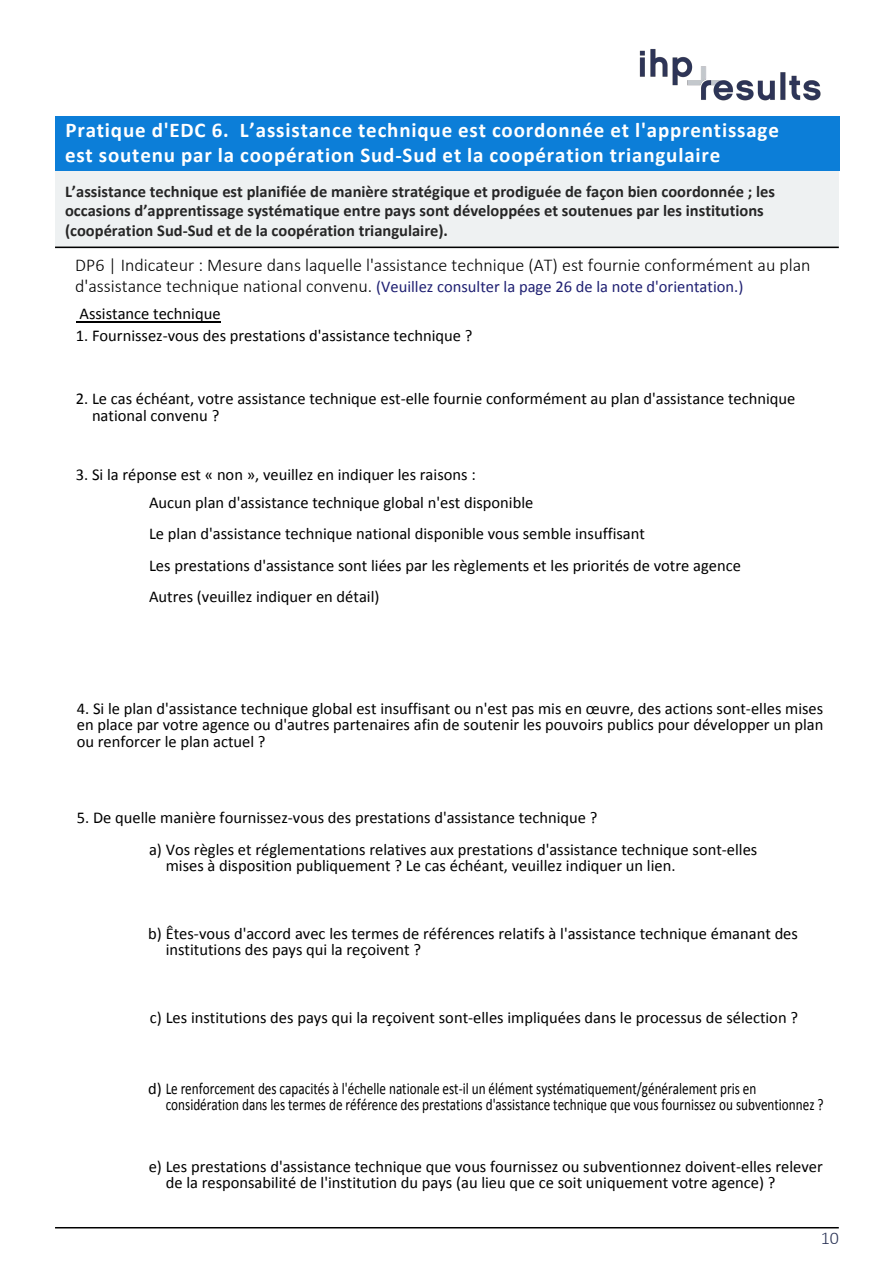
<style>
.page{position:relative;width:893px;height:1263px;background:#fff}
.page>*{position:absolute;margin:0;border:0;box-sizing:border-box;transform-origin:0 0}
.t1{font:700 21px/25.2px "Calibri";letter-spacing:.04em;color:#fff}
.t2{font:300 18px "Calibri";color:#000}
.t3{font:300 18px "Calibri";color:#2d3658}
.t4{font:16.5px/16.5px "Calibri";color:#000}
.t5{font:700 16.5px/19.8px "Calibri";color:#262626}
.t6{font:16.5px/26.4px "Calibri";color:#1f2072}
.s1{font-weight:300;font-size:18px;color:#000}
.s2{color:#000}
</style>
<div class="page">
<img style="left:639px;top:49px;width:182px;height:52px">
<div style="left:55px;top:169px;width:784px;height:79px;background:#eef1f2"></div>
<div style="left:55px;top:116px;width:785px;height:55px;background:#0c7ed8"></div>
<hr style="left:55px;top:247px;width:784px;height:1px;background:#000">
<hr style="left:55px;top:1227px;width:784px;height:1px;background:#000">
<hr style="left:76px;top:322px;width:144px;height:1px;background:#000">
<p class="t1" style="left:65px;top:117px;width:715px">Pratique d'EDC 6. L’assistance technique est coordonnée et l'apprentissage est soutenu par la coopération Sud-Sud et la coopération triangulaire</p>
<p class="t5" style="left:65px;top:181px;width:711px">L’assistance technique est planifiée de manière stratégique et prodiguée de façon bien coordonnée ; les occasions d’apprentissage systématique entre pays sont développées et soutenues par les institutions (coopération Sud-Sud et de la coopération triangulaire).</p>
<p class="t2" style="left:75px;top:254px;width:737px">DP6 | Indicateur : Mesure dans laquelle l'assistance technique (AT) est fournie conformément au plan</p>
<p class="t6" style="left:75px;top:274px;width:670px"><span class="s1">d'assistance technique national convenu.</span> (Veuillez consulter la page 26 de la note d'orientation.)<br><span class="s2">Assistance technique</span></p>
<p class="t4" style="left:76px;top:328px;width:398px">1. Fournissez-vous des prestations d'assistance technique ?</p>
<p class="t4" style="left:92px;top:391px;width:705px;text-indent:-16px">2. Le cas échéant, votre assistance technique est-elle fournie conformément au plan d'assistance technique national convenu ?</p>
<p class="t4" style="left:149px;top:461px;width:386px;line-height:27.5px;text-indent:-73px">3. Si la réponse est « non », veuillez en indiquer les raisons :<br>Aucun plan d'assistance technique global n'est disponible</p>
<p class="t4" style="left:149px;top:518px;width:593px;line-height:31.5px">Le plan d'assistance technique national disponible vous semble insuffisant<br>Les prestations d'assistance sont liées par les règlements et les priorités de votre agence<br>Autres (veuillez indiquer en détail)</p>
<p class="t4" style="left:77px;top:700px;width:748px;text-align:justify">4. Si le plan d'assistance technique global est insuffisant ou n'est pas mis en œuvre, des actions sont-elles mises en place par votre agence ou d'autres partenaires afin de soutenir les pouvoirs publics pour développer un plan ou renforcer le plan actuel ?</p>
<p class="t4" style="left:149px;top:802px;width:610px;line-height:31.5px;text-indent:-72px">5. De quelle manière fournissez-vous des prestations d'assistance technique ?<br>a) Vos règles et réglementations relatives aux prestations d'assistance technique sont-elles</p>
<p class="t4" style="left:166px;top:858px;width:511px">mises à disposition publiquement ? Le cas échéant, veuillez indiquer un lien.</p>
<p class="t4" style="left:166px;top:925px;width:634px;text-indent:-17px">b) Êtes-vous d'accord avec les termes de références relatifs à l'assistance technique émanant des institutions des pays qui la reçoivent ?</p>
<p class="t4" style="left:150px;top:1009px;width:649px">c) Les institutions des pays qui la reçoivent sont-elles impliquées dans le processus de sélection ?</p>
<p class="t4" style="left:166px;top:1080px;width:659px;text-indent:-17px">d) Le renforcement des capacités à l'échelle nationale est-il un élément systématiquement/généralement pris en considération dans les termes de référence des prestations d'assistance technique que vous fournissez ou subventionnez ?</p>
<p class="t4" style="left:166px;top:1158px;width:658px;text-indent:-17px">e) Les prestations d'assistance technique que vous fournissez ou subventionnez doivent-elles relever de la responsabilité de l'institution du pays (au lieu que ce soit uniquement votre agence) ?</p>
<p class="t3" style="left:821px;top:1227px;width:20px">10</p>
</div>
